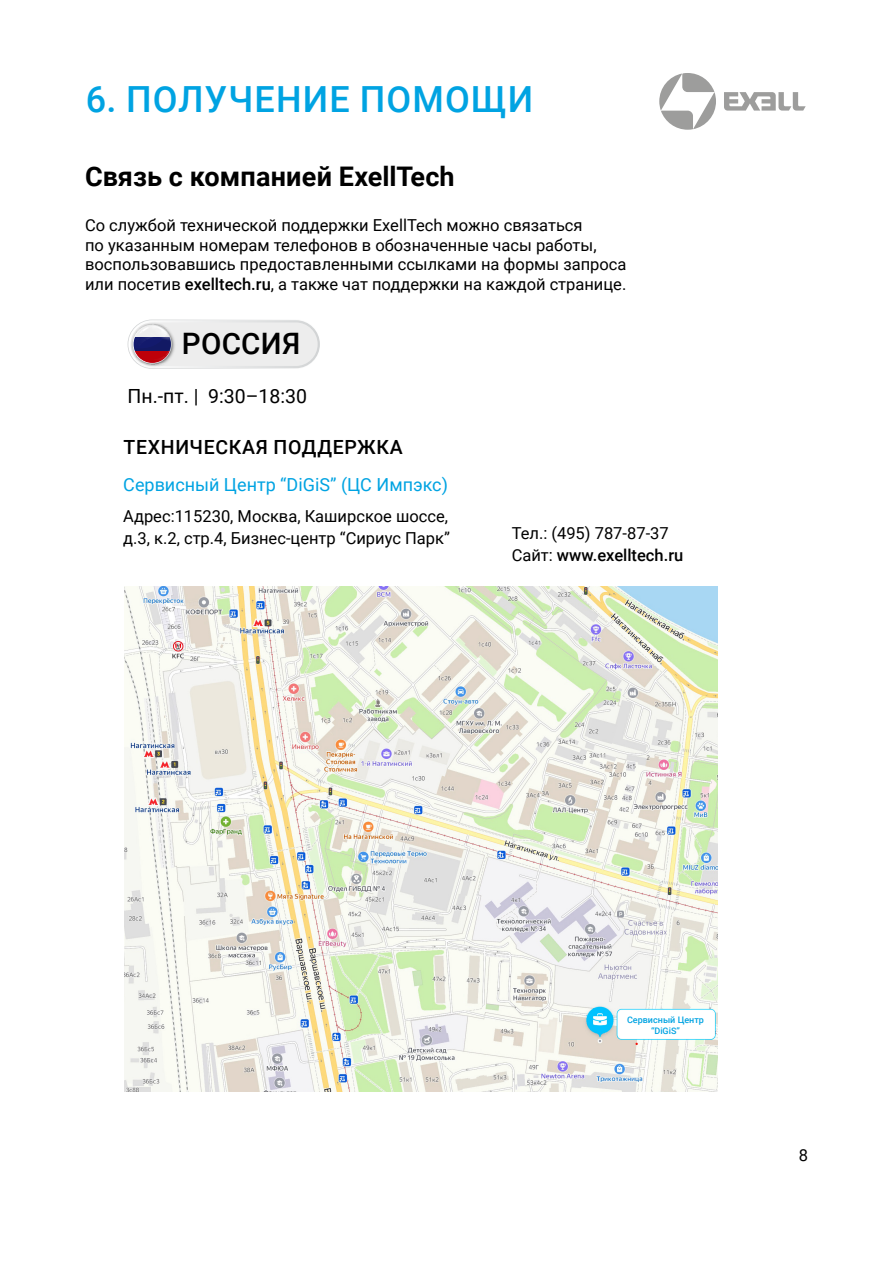
<style>
.page{position:relative;width:893px;height:1263px;background:#fff}
.page>*{position:absolute;margin:0;border:0;box-sizing:border-box;transform-origin:0 0}
.t1{font:500 36px "Roboto";letter-spacing:.03em;color:#00a3e2}
.t2{font:500 29.55px "Roboto";letter-spacing:.01em;color:#000}
.t3{font:700 27px "Roboto";letter-spacing:.005em;color:#000}
.t4{font:500 19.5px "Roboto";letter-spacing:.035em;color:#000}
.t5{font:19.5px "Roboto";color:#000}
.t6{font:18px "Roboto";color:#00a3e2}
.t7{font:16.5px/19.5px "Roboto";color:#000}
.t8{font:500 9px/10.5px "Roboto";color:#00a3e2;text-align:center}
.s1{font-weight:500}
</style>
<div class="page">
<svg style="left:659px;top:73px;width:147px;height:57px"></svg>
<svg style="left:128px;top:319px;width:193px;height:50px"></svg>
<svg style="left:128px;top:320px;width:192px;height:48px"></svg>
<div style="left:131px;top:322px;width:187px;height:44px;background:#ededed;border-radius:22px"></div>
<svg style="left:129px;top:321px;width:48px;height:48px"></svg>
<svg style="left:133px;top:325px;width:39px;height:39px"></svg>
<svg style="left:134px;top:361px;width:37px;height:2px"></svg>
<svg style="left:134px;top:325px;width:37px;height:38px"></svg>
<svg style="left:134px;top:325px;width:37px;height:36px"></svg>
<img style="left:125px;top:587px;width:593px;height:504px">
<h1 class="t1" style="left:86px;top:74px;width:449px">6. ПОЛУЧЕНИЕ ПОМОЩИ</h1>
<h3 class="t3" style="left:85px;top:158px;width:371px">Связь с компанией ExellTech</h3>
<p class="t7" style="left:85px;top:215px;width:543px">Со службой технической поддержки ExellTech можно связаться<br>по указанным номерам телефонов в обозначенные часы работы, воспользовавшись предоставленными ссылками на формы запроса или посетив <span class="s1">exelltech.ru</span>, а также чат поддержки на каждой странице.</p>
<h2 class="t2" style="left:182px;top:323px;width:120px">РОССИЯ</h2>
<p class="t5" style="left:128px;top:382px;width:181px">Пн.-пт. | 9:30–18:30</p>
<p class="t4" style="left:124px;top:434px;width:281px">ТЕХНИЧЕСКАЯ ПОДДЕРЖКА</p>
<p class="t6" style="left:123px;top:472px;width:326px">Сервисный Центр “DiGiS” (ЦС Импэкс)</p>
<p class="t7" style="left:123px;top:504px;width:328px;line-height:22.5px">Адрес:115230, Москва, Каширское шоссе, д.3, к.2, стр.4, Бизнес-центр “Сириус Парк”</p>
<p class="t7" style="left:512px;top:521px;width:173px;line-height:22.5px">Тел.: (495) 787-87-37<br>Сайт: <span class="s1">www.exelltech.ru</span></p>
<p class="t8" style="left:627px;top:1014px;width:78px">Сервисный Центр “DiGiS”</p>
<p class="t7" style="left:799px;top:1144px;width:11px">8</p>
</div>
